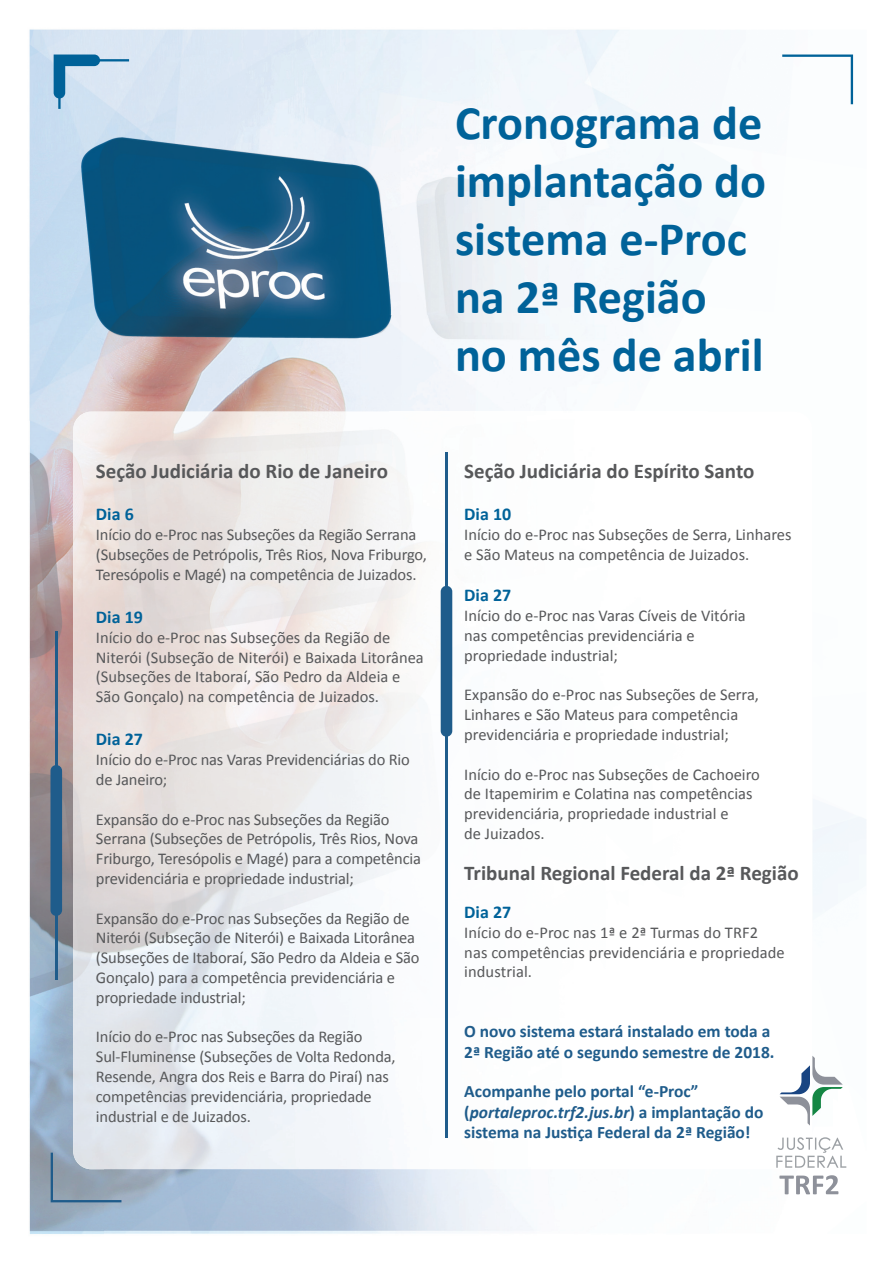
<style>
.page{position:relative;width:893px;height:1263px;background:#fff}
.page>*{position:absolute;margin:0;border:0;box-sizing:border-box;transform-origin:0 0}
.t1{font:700 48.3px/58.1px "Calibri";color:#006299}
.t2{font:700 21px "Calibri";color:#57585a}
.t3{font:700 18px "Calibri";color:#006299}
.t4{font:700 17.4px/20.9px "Calibri";color:#1f5c8b}
.t5{font:16.5px/19.8px "Calibri";letter-spacing:-.01em;color:#57585a}
.s1{font-style:italic}
</style>
<div class="page">
<img style="left:29px;top:29px;width:825px;height:392px">
<img style="left:29px;top:421px;width:75px;height:813px">
<img style="left:104px;top:1169px;width:684px;height:65px">
<svg style="left:51px;top:1153px;width:70px;height:49px"></svg>
<hr style="left:55px;top:631px;width:2px;height:349px;background:#1f5c8b">
<svg style="left:782px;top:55px;width:71px;height:49px"></svg>
<div style="left:50px;top:765px;width:12px;height:151px;background:#1f5c8b;border-radius:6px"></div>
<svg style="left:54px;top:55px;width:75px;height:54px"></svg>
<img style="left:73px;top:412px;width:739px;height:757px">
<svg style="left:776px;top:1137px;width:70px;height:31px"></svg>
<svg style="left:779px;top:1175px;width:59px;height:19px"></svg>
<svg style="left:780px;top:1056px;width:63px;height:69px"></svg>
<hr style="left:445px;top:452px;width:3px;height:685px;background:#1f5c8b">
<div style="left:441px;top:586px;width:11px;height:151px;background:#1f5c8b;border-radius:6px"></div>
<h1 class="t1" style="left:455px;top:94px;width:313px">Cronograma de implantação do sistema e-Proc na 2ª Região no mês de abril</h1>
<p class="t2" style="left:96px;top:458px;width:294px">Seção Judiciária do Rio de Janeiro</p>
<p class="t3" style="left:96px;top:503px;width:39px">Dia 6</p>
<p class="t5" style="left:96px;top:525px;width:332px">Início do e-Proc nas Subseções da Região Serrana (Subseções de Petrópolis, Três Rios, Nova Friburgo,<br>Teresópolis e Magé) na competência de Juizados.</p>
<p class="t3" style="left:96px;top:605px;width:48px">Dia 19</p>
<p class="t5" style="left:96px;top:627px;width:329px">Início do e-Proc nas Subseções da Região de Niterói (Subseção de Niterói) e Baixada Litorânea (Subseções de Itaboraí, São Pedro da Aldeia e São Gonçalo) na competência de Juizados.</p>
<p class="t3" style="left:96px;top:728px;width:48px">Dia 27</p>
<p class="t5" style="left:96px;top:750px;width:315px">Início do e-Proc nas Varas Previdenciárias do Rio de Janeiro;</p>
<p class="t5" style="left:96px;top:809px;width:327px">Expansão do e-Proc nas Subseções da Região Serrana (Subseções de Petrópolis, Três Rios, Nova Friburgo, Teresópolis e Magé) para a competência previdenciária e propriedade industrial;</p>
<p class="t5" style="left:96px;top:908px;width:325px">Expansão do e-Proc nas Subseções da Região de Niterói (Subseção de Niterói) e Baixada Litorânea (Subseções de Itaboraí, São Pedro da Aldeia e São Gonçalo) para a competência previdenciária e propriedade industrial;</p>
<p class="t5" style="left:96px;top:1027px;width:301px">Início do e-Proc nas Subseções da Região Sul-Fluminense (Subseções de Volta Redonda, Resende, Angra dos Reis e Barra do Piraí) nas competências previdenciária, propriedade industrial e de Juizados.</p>
<p class="t2" style="left:464px;top:458px;width:292px">Seção Judiciária do Espírito Santo</p>
<p class="t3" style="left:464px;top:503px;width:48px">Dia 10</p>
<p class="t5" style="left:464px;top:525px;width:329px">Início do e-Proc nas Subseções de Serra, Linhares e São Mateus na competência de Juizados.</p>
<p class="t3" style="left:464px;top:584px;width:48px">Dia 27</p>
<p class="t5" style="left:464px;top:606px;width:283px">Início do e-Proc nas Varas Cíveis de Vitória nas competências previdenciária e propriedade industrial;</p>
<p class="t5" style="left:464px;top:685px;width:296px">Expansão do e-Proc nas Subseções de Serra,<br>Linhares e São Mateus para competência previdenciária e propriedade industrial;</p>
<p class="t5" style="left:464px;top:764px;width:297px">Início do e-Proc nas Subseções de Cachoeiro de Itapemirim e Colatina nas competências previdenciária, propriedade industrial e<br>de Juizados.</p>
<p class="t2" style="left:464px;top:859px;width:336px">Tribunal Regional Federal da 2ª Região</p>
<p class="t3" style="left:464px;top:900px;width:48px">Dia 27</p>
<p class="t5" style="left:464px;top:922px;width:322px">Início do e-Proc nas 1ª e 2ª Turmas do TRF2 nas competências previdenciária e propriedade industrial.</p>
<p class="t4" style="left:464px;top:1020px;width:312px">O novo sistema estará instalado em toda a<br>2ª Região até o segundo semestre de 2018.</p>
<p class="t4" style="left:464px;top:1080px;width:301px">Acompanhe pelo portal “e-Proc” (<span class="s1">portaleproc.trf2.jus.br</span>) a implantação do sistema na Justiça Federal da 2ª Região!</p>
</div>
